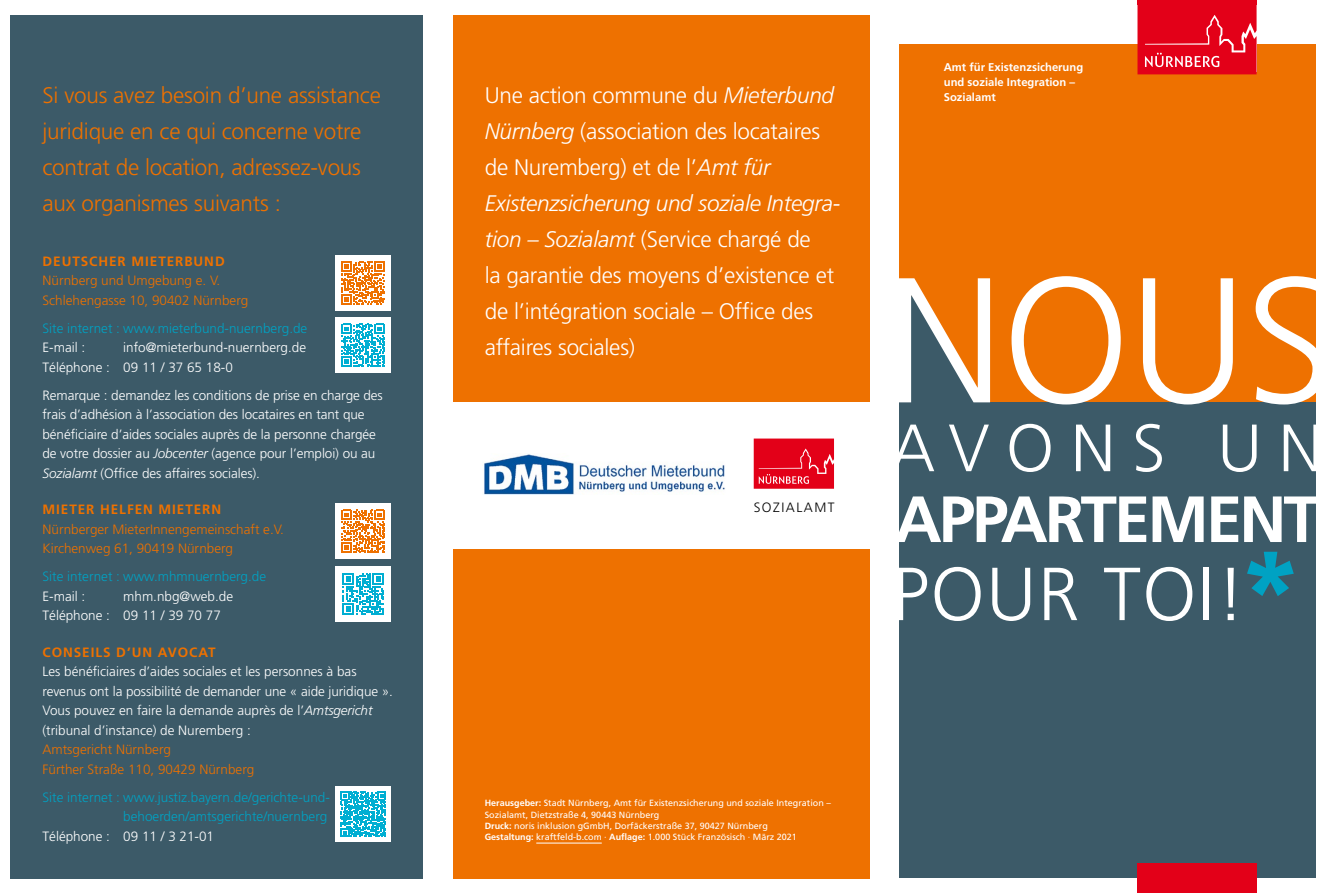
<style>
.page{position:relative;width:1331px;height:893px;background:#fff}
.page>*{position:absolute;margin:0;border:0;box-sizing:border-box;transform-origin:0 0}
.StN__Headline_20_25{font:300 177.75px "Frutiger";color:#fff}
.StN__Headline_20_25-2{font:300 75px "Frutiger";letter-spacing:.02em;color:#fff}
.StN__Headline_20_25-3{font:300 66.75px "Frutiger";letter-spacing:.25em;color:#fff}
.StN__Headline_20_25-4{font:700 65.25px "Frutiger";letter-spacing:-.045em;color:#fff}
.t1{font:300 22.5px/36px "Frutiger";letter-spacing:-.01em;color:#fff}
.t2{font:300 22.5px/36px "Frutiger";letter-spacing:-.01em;color:#ee7100}
.StN__Copytext_9_12_5{font:300 13.5px/19.5px "Frutiger";letter-spacing:-.005em;color:#fff}
.StN__Copytext_9_12_5-2{font:300 13.5px/19.5px "Frutiger";color:#00a2c3}
.StN__Copytext_9_12_5-3{font:300 13.5px/19.5px "Frutiger";color:#ee7100}
.t3{font:300 13.5px "Frutiger";letter-spacing:.11em;color:#000}
.StN__Copytext_7_5_10{font:700 11.25px/15px "Frutiger";color:#fff}
.StN__Copytext_7_5_10-2{font:9px/11.2px "Frutiger";color:#fff}
.s1{font-weight:700}
.s2{color:#fff}
.s3{font-style:italic}
.s4{font-weight:700;color:#ee7100}
.s5{color:#ee7100}
</style>
<div class="page">
<div style="left:11px;top:15px;width:412px;height:863px;background:#3c5a68"></div>
<div style="left:453px;top:15px;width:417px;height:863px;background:#ee7100"></div>
<div style="left:438px;top:402px;width:446px;height:147px;background:#fff"></div>
<div style="left:899px;top:45px;width:417px;height:833px;background:#ee7100"></div>
<div style="left:899px;top:402px;width:417px;height:476px;background:#3c5a68"></div>
<div style="left:336px;top:255px;width:55px;height:56px;background:#fff"></div>
<svg style="left:342px;top:261px;width:43px;height:44px"></svg>
<svg style="left:1247px;top:552px;width:47px;height:44px"></svg>
<svg style="left:754px;top:439px;width:80px;height:50px;background:#e5152b"></svg>
<div style="left:336px;top:318px;width:55px;height:55px;background:#fff"></div>
<svg style="left:342px;top:324px;width:43px;height:43px"></svg>
<div style="left:336px;top:566px;width:55px;height:56px;background:#fff"></div>
<svg style="left:342px;top:573px;width:42px;height:42px"></svg>
<div style="left:336px;top:787px;width:55px;height:55px;background:#fff"></div>
<svg style="left:341px;top:792px;width:45px;height:45px"></svg>
<div style="left:336px;top:503px;width:55px;height:56px;background:#fff"></div>
<svg style="left:342px;top:509px;width:43px;height:44px"></svg>
<svg style="left:901px;top:294px;width:85px;height:108px"></svg>
<img style="left:484px;top:454px;width:241px;height:41px">
<hr style="left:536px;top:843px;width:66px;height:1px;background:#fff">
<div style="left:1137px;top:863px;width:119px;height:30px;background:#e30018"></div>
<svg style="left:1137px;top:4px;width:119px;height:70px;background:#e5152b"></svg>
<hr style="left:1137px;top:0;width:119px;height:4px;background:#e30018">
<p class="t2" style="left:43px;top:77px;width:340px">Si vous avez besoin d’une assistance juridique en ce qui concerne votre contrat de location, adressez-vous aux organismes suivants :</p>
<p class="StN__Copytext_9_12_5-3" style="left:43px;top:251px;width:207px"><span class="s1">DEUTSCHER MIETERBUND<br></span>Nürnberg und Umgebung e. V.<br>Schlehengasse 10, 90402 Nürnberg</p>
<p class="StN__Copytext_9_12_5-2" style="left:43px;top:318px;width:266px">Site internet : www.mieterbund-nuernberg.de<br><span class="s2">E-mail :</span></p>
<p class="StN__Copytext_9_12_5" style="left:43px;top:338px;width:265px;text-indent:81px">info@mieterbund-nuernberg.de<br>Téléphone : 09 11 / 37 65 18-0</p>
<p class="StN__Copytext_9_12_5" style="left:43px;top:385px;width:342px">Remarque : demandez les conditions de prise en charge des frais d’adhésion à l’association des locataires en tant que bénéficiaire d’aides sociales auprès de la personne chargée de votre dossier au <span class="s3">Jobcenter</span> (agence pour l’emploi) ou au <span class="s3">Sozialamt</span> (Office des affaires sociales).</p>
<p class="StN__Copytext_9_12_5-3" style="left:43px;top:500px;width:243px"><span class="s1">MIETER HELFEN MIETERN<br></span>Nürnberger MieterInnengemeinschaft e.V.<br>Kirchenweg 61, 90419 Nürnberg</p>
<p class="StN__Copytext_9_12_5-2" style="left:43px;top:567px;width:225px">Site internet : www.mhmnuernberg.de<br><span class="s2">E-mail :</span></p>
<p class="StN__Copytext_9_12_5" style="left:43px;top:586px;width:192px;text-indent:81px">mhm.nbg@web.de<br>Téléphone : 09 11 / 39 70 77</p>
<p class="StN__Copytext_9_12_5" style="left:43px;top:642px;width:352px"><span class="s4">CONSEILS D’UN AVOCAT<br></span>Les bénéficiaires d’aides sociales et les personnes à bas revenus ont la possibilité de demander une « aide juridique ».<br>Vous pouvez en faire la demande auprès de l’<span class="s3">Amtsgericht </span>(tribunal d’instance) de Nuremberg :<br><span class="s5">Amtsgericht Nürnberg<br>Fürther Straße 110, 90429 Nürnberg</span></p>
<p class="StN__Copytext_9_12_5-2" style="left:43px;top:787px;width:289px;text-align:right">Site internet : www.justiz.bayern.de/gerichte-und&shy;behoerden/amtsgerichte/nuernberg</p>
<p class="StN__Copytext_9_12_5" style="left:43px;top:826px;width:173px">Téléphone : 09 11 / 3 21-01</p>
<p class="t1" style="left:485px;top:77px;width:357px">Une action commune du <span class="s3">Mieterbund Nürnberg</span> (association des locataires de Nuremberg) et de l’<span class="s3">Amt für Existenzsicherung und soziale Integra&shy;tion – Sozialamt</span> (Service chargé de<br>la garantie des moyens d’existence et de l’intégration sociale – Office des affaires sociales)</p>
<p class="t3" style="left:754px;top:500px;width:82px">SOZIALAMT</p>
<p class="StN__Copytext_7_5_10" style="left:944px;top:60px;width:141px">Amt für Existenzsicherung und soziale Integration –<br>Sozialamt</p>
<p class="StN__Headline_20_25" style="left:885px;top:240px;width:450px">NOUS</p>
<p class="StN__Headline_20_25-3" style="left:891px;top:410px;width:434px">AVONS UN</p>
<p class="StN__Headline_20_25-4" style="left:895px;top:481px;width:427px">APPARTEMENT</p>
<p class="StN__Headline_20_25-2" style="left:891px;top:552px;width:355px">POUR TOI!</p>
<p class="StN__Copytext_7_5_10-2" style="left:485px;top:797px;width:348px"><span class="s1">Herausgeber:</span> Stadt Nürnberg, Amt für Existenzsicherung und soziale Integration –<br>Sozialamt, Dietzstraße 4, 90443 Nürnberg<br><span class="s1">Druck:</span> noris inklusion gGmbH, Dorfäckerstraße 37, 90427 Nürnberg</p>
<p class="StN__Copytext_7_5_10-2" style="left:485px;top:831px;width:314px"><span class="s1">Gestaltung:</span> kraftfeld-b.com · <span class="s1">Auflage:</span> 1.000 Stück Französisch · März 2021</p>
</div>
